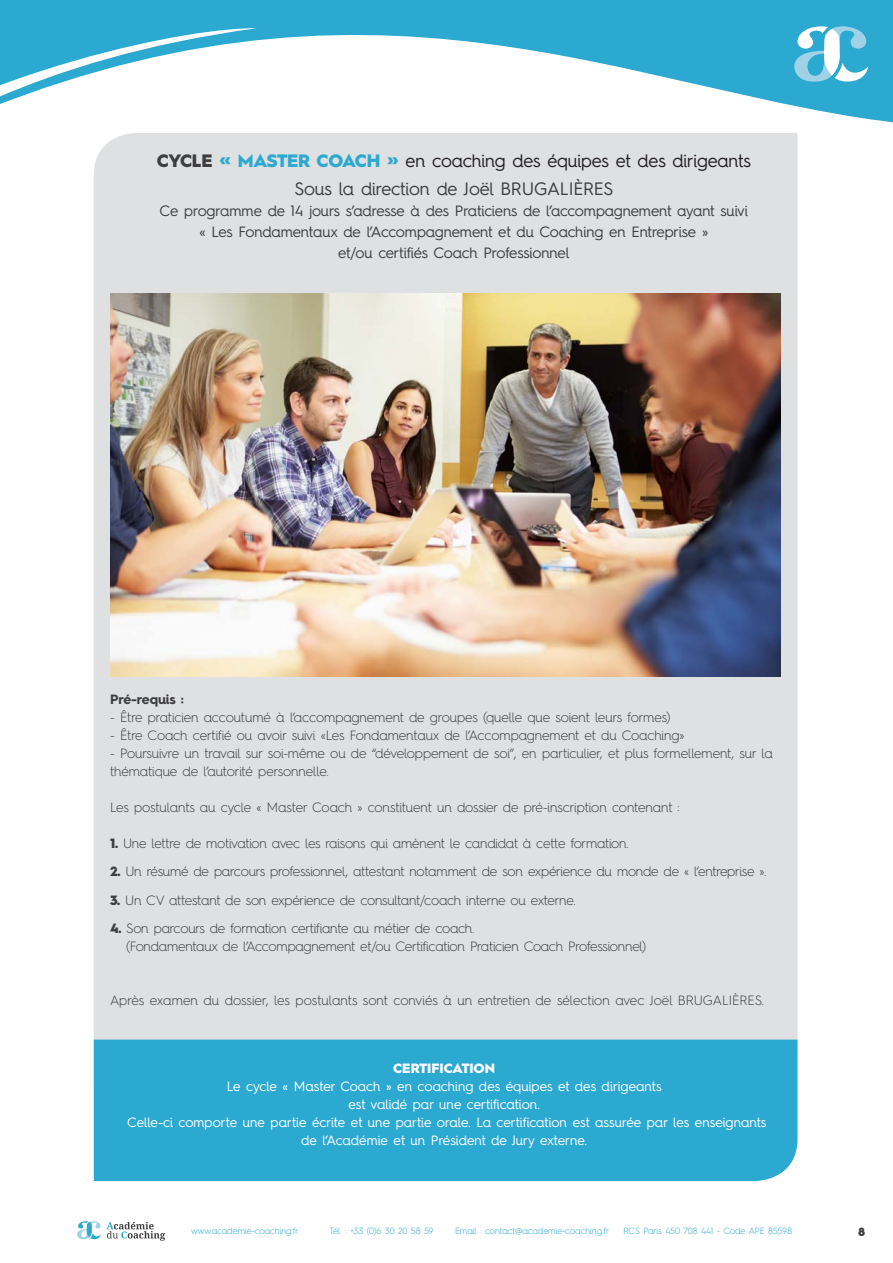
<style>
.page{position:relative;width:893px;height:1263px;background:#fff}
.page>*{position:absolute;margin:0;border:0;box-sizing:border-box;transform-origin:0 0}
.t1{font:18px/28.5px "Hurme Geometric Sans 4";letter-spacing:-.01em;color:#231f20;text-align:center}
.t2{font:15px/21px "Hurme Geometric Sans 4";letter-spacing:-.01em;color:#3e3e3f;text-align:center}
.t3{font:300 13.5px/18px "Hurme Geometric Sans 4";letter-spacing:-.02em;color:#3e3e3f}
.t4{font:13.5px/18px "Hurme Geometric Sans 4";color:#fff;text-align:center}
.t5{font:300 13.5px "Hurme Geometric Sans 4";color:#3e3e3f}
.t6{font:900 13.5px "Hurme Geometric Sans 1";color:#fff}
.t7{font:700 13.5px "Hurme Geometric Sans 4";letter-spacing:-.01em;color:#3e3e3f}
.t8{font:900 12px "Hurme Geometric Sans 1";color:#3e3e3f}
.t9{font:300 9px "Hurme Geometric Sans 4";letter-spacing:-.01em;color:#2ca9d0}
.s1{font-family:"Hurme Geometric Sans 1";font-weight:900;color:#3e3e3f}
.s2{font-family:"Hurme Geometric Sans 1";font-weight:900;color:#2ca9d0}
.s3{color:#3e3e3f}
.s4{font-family:"Hurme Geometric Sans 1";font-weight:900}
</style>
<div class="page">
<div style="left:94px;top:191px;width:703px;height:848px;background:#dfe0e2"></div>
<div style="left:94px;top:1039px;width:703px;height:142px;background:#2ca9d0"></div>
<img style="left:110px;top:293px;width:670px;height:383px">
<svg style="left:0;top:0;width:893px;height:191px"></svg>
<svg style="left:794px;top:26px;width:74px;height:57px"></svg>
<svg style="left:77px;top:1221px;width:88px;height:20px"></svg>
<h1 class="t1" style="left:157px;top:146px;width:595px"><span class="s1">CYCLE</span> <span class="s2">« MASTER COACH »</span> en coaching des équipes et des dirigeants<br><span class="s3">Sous la direction de Joël BRUGALIÈRES</span></h1>
<p class="t2" style="left:160px;top:200px;width:590px">Ce programme de 14 jours s’adresse à des Praticiens de l’accompagnement ayant suivi « Les Fondamentaux de l’Accompagnement et du Coaching en Entreprise »<br>et/ou certifiés Coach Professionnel</p>
<p class="t7" style="left:110px;top:690px;width:75px">Pré-requis :</p>
<p class="t3" style="left:110px;top:708px;width:562px">- Être praticien accoutumé à l’accompagnement de groupes (quelle que soient leurs formes)</p>
<p class="t3" style="left:110px;top:726px;width:576px">- Être Coach certifié ou avoir suivi «Les Fondamentaux de l’Accompagnement et du Coaching»</p>
<p class="t3" style="left:110px;top:744px;width:664px">- Poursuivre un travail sur soi-même ou de “développement de soi”, en particulier, et plus formellement, sur la thématique de l’autorité personnelle.</p>
<p class="t3" style="left:110px;top:798px;width:571px">Les postulants au cycle « Master Coach » constituent un dossier de pré-inscription contenant :</p>
<p class="t3" style="left:110px;top:834px;width:520px"><span class="s4">1.</span> Une lettre de motivation avec les raisons qui amènent le candidat à cette formation.</p>
<p class="t3" style="left:110px;top:862px;width:658px"><span class="s4">2.</span> Un résumé de parcours professionnel, attestant notamment de son expérience du monde de « l’entreprise ».</p>
<p class="t3" style="left:110px;top:891px;width:467px"><span class="s4">3.</span> Un CV attestant de son expérience de consultant/coach interne ou externe.</p>
<p class="t3" style="left:126px;top:919px;width:521px;text-indent:-16px"><span class="s4">4.</span> Son parcours de formation certifiante au métier de coach.<br>(Fondamentaux de l’Accompagnement et/ou Certification Praticien Coach Professionnel)</p>
<p class="t5" style="left:110px;top:991px;width:656px">Après examen du dossier, les postulants sont conviés à un entretien de sélection avec Joël BRUGALIÈRES.</p>
<p class="t6" style="left:393px;top:1058px;width:103px">CERTIFICATION</p>
<p class="t4" style="left:127px;top:1076px;width:641px">Le cycle « Master Coach » en coaching des équipes et des dirigeants<br>est validé par une certification.<br>Celle-ci comporte une partie écrite et une partie orale. La certification est assurée par les enseignants de l’Académie et un Président de Jury externe.</p>
<p class="t9" style="left:191px;top:1224px;width:109px">www.academie-coaching.fr</p>
<p class="t9" style="left:329px;top:1224px;width:106px">Tél. : +33 (0)6 30 20 58 59</p>
<p class="t9" style="left:455px;top:1224px;width:156px">Email : contact@academie-coaching.fr</p>
<p class="t9" style="left:623px;top:1224px;width:171px">RCS Paris 450 708 441 - Code APE 8559B</p>
<p class="t8" style="left:858px;top:1223px;width:9px">8</p>
</div>
